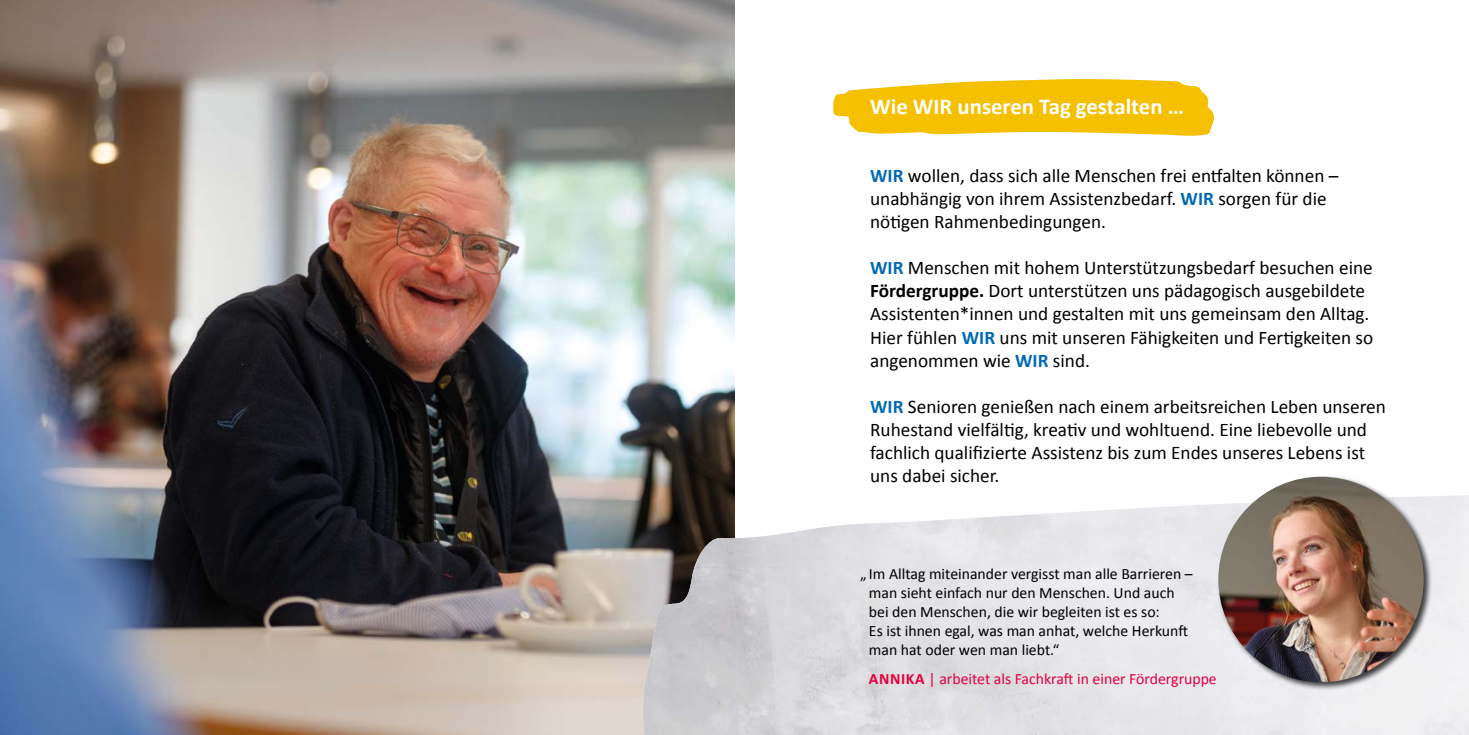
<style>
.page{position:relative;width:1469px;height:735px;background:#fff}
.page>*{position:absolute;margin:0;border:0;box-sizing:border-box;transform-origin:0 0}
.t1{font:700 22.75px "Calibri";color:#fff}
.t2{font:19.25px/23.1px "Calibri";color:#000}
.t3{font:15.75px/18.9px "Calibri";color:#000}
.t4{font:15.75px "Calibri";color:#e4003a}
.s1{font-weight:700;color:#0069b4}
.s2{font-weight:700}
</style>
<div class="page">
<svg style="left:833px;top:79px;width:381px;height:57px;background:#f5c924"></svg>
<img style="left:0;top:0;width:734px;height:734px">
<img style="left:642px;top:495px;width:826px;height:239px">
<div style="left:1216px;top:474px;width:216px;height:216px;background:#000;opacity:.75"></div>
<img style="left:1218px;top:476px;width:205px;height:205px;border-radius:103px">
<p class="t1" style="left:870px;top:92px;width:315px">Wie WIR unseren Tag gestalten …</p>
<p class="t2" style="left:870px;top:164px;width:470px"><span class="s1">WIR</span> wollen, dass sich alle Menschen frei entfalten können – unabhängig von ihrem Assistenzbedarf. <span class="s1">WIR</span> sorgen für die nötigen Rahmenbedingungen.</p>
<p class="t2" style="left:870px;top:256px;width:504px"><span class="s1">WIR</span> Menschen mit hohem Unterstützungsbedarf besuchen eine <span class="s2">Fördergruppe.</span> Dort unterstützen uns pädagogisch ausgebildete Assistenten*innen und gestalten mit uns gemeinsam den Alltag.<br>Hier fühlen <span class="s1">WIR</span> uns mit unseren Fähigkeiten und Fertigkeiten so angenommen wie <span class="s1">WIR</span> sind.</p>
<p class="t2" style="left:870px;top:395px;width:517px"><span class="s1">WIR</span> Senioren genießen nach einem arbeitsreichen Leben unseren Ruhestand vielfältig, kreativ und wohltuend. Eine liebevolle und fachlich qualifizierte Assistenz bis zum Endes unseres Lebens ist uns dabei sicher.</p>
<p class="t3" style="left:869px;top:564px;width:325px;text-indent:-9px">„ Im Alltag miteinander vergisst man alle Barrieren – man sieht einfach nur den Menschen. Und auch bei den Menschen, die wir begleiten ist es so:<br>Es ist ihnen egal, was man anhat, welche Herkunft man hat oder wen man liebt.“</p>
<p class="t4" style="left:869px;top:668px;width:349px"><span class="s2">ANNIKA</span> | arbeitet als Fachkraft in einer Fördergruppe</p>
</div>
